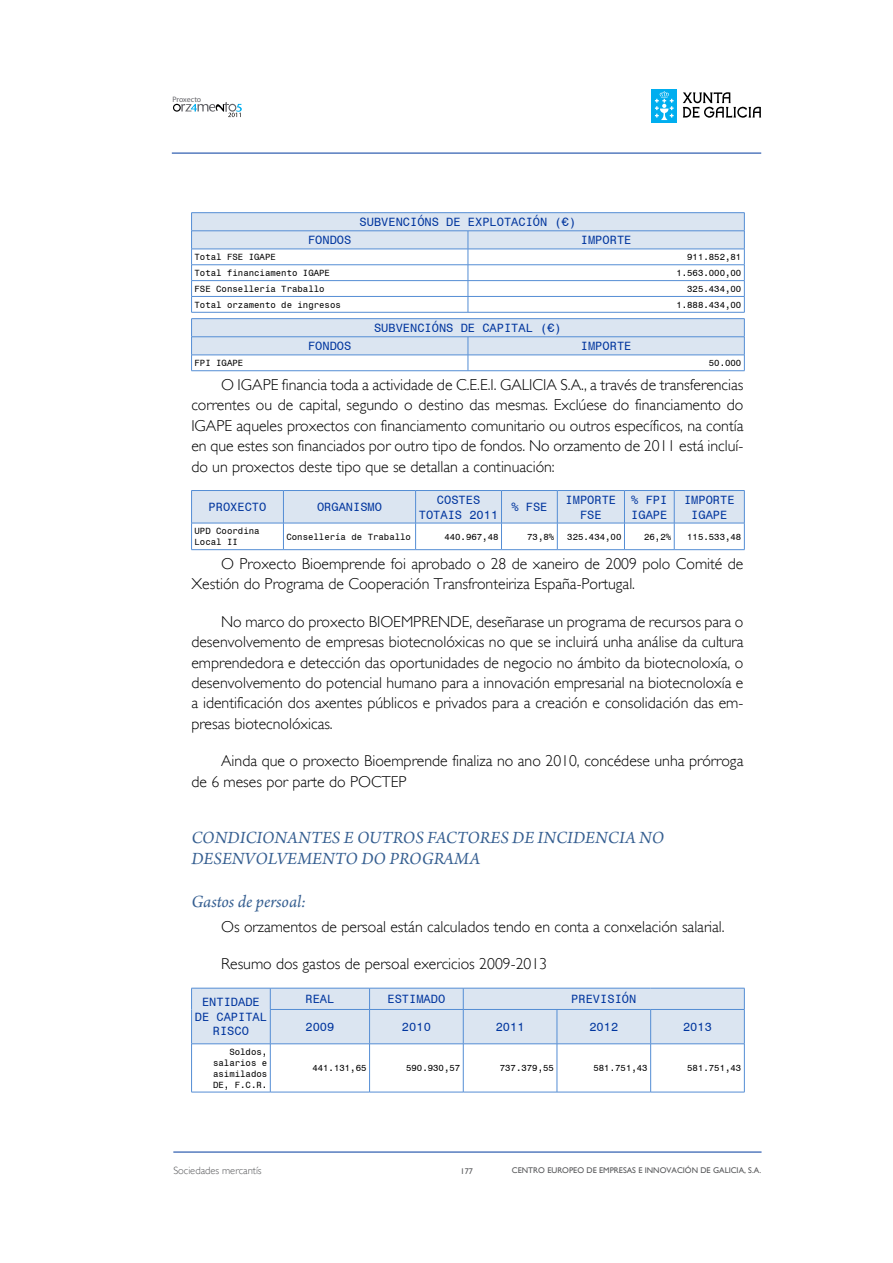
<style>
.page{position:relative;width:893px;height:1263px;background:#fff}
.page>*{position:absolute;margin:0;border:0;box-sizing:border-box;transform-origin:0 0}
.t1{font:italic 18px/21.6px "Arno Pro";color:#365f91}
.t2{font:300 15.75px/20.4px "Gill Sans";color:#000;text-align:justify}
.t3{font:12px/14.4px "Monospace 821 BT";color:#00359e;text-align:center}
.t4{font:300 10.5px "Gill Sans";color:#58595b}
.t5{font:9px/10.8px "Monospace 821 BT";color:#000}
.t6{font:8.25px "Gill Sans";color:#58595b}
.t7{font:7.95px "Myriad Pro";letter-spacing:-.01em;color:#636368}
</style>
<div class="page">
<div style="left:651px;top:89px;width:26px;height:34px;background:#00aeef"></div>
<svg style="left:655px;top:91px;width:19px;height:29px"></svg>
<svg style="left:683px;top:92px;width:78px;height:26px"></svg>
<svg style="left:173px;top:102px;width:69px;height:15px"></svg>
<hr style="left:172px;top:153px;width:589px;height:1px;background:#003a9e">
<hr style="left:173px;top:1152px;width:588px;height:1px;background:#003a9e">
<hr style="left:191px;top:212px;width:277px;height:1px;background:#548dd4">
<hr style="left:468px;top:212px;width:276px;height:1px;background:#548dd4">
<hr style="left:468px;top:312px;width:276px;height:1px;background:#548dd4">
<svg style="left:191px;top:213px;width:554px;height:99px"></svg>
<hr style="left:191px;top:312px;width:277px;height:1px;background:#548dd4">
<hr style="left:191px;top:318px;width:277px;height:1px;background:#548dd4">
<hr style="left:468px;top:318px;width:276px;height:1px;background:#548dd4">
<svg style="left:191px;top:319px;width:554px;height:52px"></svg>
<hr style="left:191px;top:370px;width:277px;height:1px;background:#548dd4">
<hr style="left:416px;top:549px;width:85px;height:1px;background:#548dd4">
<hr style="left:501px;top:549px;width:56px;height:1px;background:#548dd4">
<hr style="left:557px;top:549px;width:67px;height:1px;background:#548dd4">
<hr style="left:624px;top:549px;width:50px;height:1px;background:#548dd4">
<hr style="left:674px;top:549px;width:70px;height:1px;background:#548dd4">
<hr style="left:191px;top:549px;width:92px;height:1px;background:#548dd4">
<svg style="left:191px;top:490px;width:554px;height:59px"></svg>
<hr style="left:283px;top:549px;width:133px;height:1px;background:#548dd4">
<hr style="left:191px;top:1044px;width:1px;height:48px;background:#548dd4">
<hr style="left:270px;top:1044px;width:1px;height:48px;background:#548dd4">
<hr style="left:369px;top:1044px;width:1px;height:48px;background:#548dd4">
<hr style="left:463px;top:1044px;width:1px;height:48px;background:#548dd4">
<hr style="left:557px;top:1044px;width:1px;height:48px;background:#548dd4">
<hr style="left:650px;top:1044px;width:1px;height:48px;background:#548dd4">
<hr style="left:744px;top:1044px;width:1px;height:48px;background:#548dd4">
<hr style="left:191px;top:1092px;width:79px;height:1px;background:#548dd4">
<hr style="left:270px;top:1092px;width:100px;height:1px;background:#548dd4">
<hr style="left:370px;top:1092px;width:93px;height:1px;background:#548dd4">
<hr style="left:463px;top:1092px;width:94px;height:1px;background:#548dd4">
<hr style="left:557px;top:1092px;width:94px;height:1px;background:#548dd4">
<hr style="left:651px;top:1092px;width:93px;height:1px;background:#548dd4">
<div style="left:191px;top:988px;width:554px;height:56px;background:#dbe5f1"></div>
<hr style="left:191px;top:1009px;width:1px;height:35px;background:#548dd4">
<hr style="left:270px;top:1010px;width:1px;height:34px;background:#548dd4">
<hr style="left:191px;top:1043px;width:79px;height:1px;background:#548dd4">
<p class="t7" style="left:172px;top:95px;width:30px">Proxecto</p>
<p class="t3" style="left:360px;top:215px;width:218px">SUBVENCIÓNS DE EXPLOTACIÓN (€)</p>
<p class="t3" style="left:308px;top:233px;width:45px">FONDOS</p>
<p class="t3" style="left:581px;top:233px;width:52px">IMPORTE</p>
<p class="t5" style="left:195px;top:252px;width:83px">Total FSE IGAPE</p>
<p class="t5" style="left:687px;top:252px;width:56px">911.852,81</p>
<p class="t5" style="left:195px;top:267px;width:137px">Total financiamento IGAPE</p>
<p class="t5" style="left:676px;top:267px;width:67px">1.563.000,00</p>
<p class="t5" style="left:195px;top:283px;width:132px">FSE Consellería Traballo</p>
<p class="t5" style="left:687px;top:283px;width:56px">325.434,00</p>
<p class="t5" style="left:195px;top:299px;width:148px">Total orzamento de ingresos</p>
<p class="t5" style="left:676px;top:299px;width:67px">1.888.434,00</p>
<p class="t3" style="left:374px;top:321px;width:189px">SUBVENCIÓNS DE CAPITAL (€)</p>
<p class="t3" style="left:308px;top:339px;width:45px">FONDOS</p>
<p class="t3" style="left:581px;top:339px;width:52px">IMPORTE</p>
<p class="t5" style="left:195px;top:358px;width:50px">FPI IGAPE</p>
<p class="t5" style="left:709px;top:358px;width:34px">50.000</p>
<p class="t2" style="left:191px;top:374px;width:554px;text-indent:30px">O IGAPE financia toda a actividade de C.E.E.I. GALICIA S.A., a través de transferencias correntes ou de capital, segundo o destino das mesmas. Exclúese do financiamento do IGAPE aqueles proxectos con financiamento comunitario ou outros específicos, na contía en que estes son financiados por outro tipo de fondos. No orzamento de 2011 está incluí&shy;do un proxectos deste tipo que se detallan a continuación:</p>
<p class="t3" style="left:209px;top:500px;width:59px">PROXECTO</p>
<p class="t3" style="left:317px;top:500px;width:67px">ORGANISMO</p>
<p class="t3" style="left:419px;top:493px;width:81px">COSTES<br>TOTAIS 2011</p>
<p class="t3" style="left:511px;top:500px;width:38px">% FSE</p>
<p class="t3" style="left:566px;top:493px;width:52px">IMPORTE<br>FSE</p>
<p class="t3" style="left:631px;top:493px;width:38px;text-align:left">% FPI<br>IGAPE</p>
<p class="t3" style="left:684px;top:493px;width:52px">IMPORTE<br>IGAPE</p>
<p class="t5" style="left:195px;top:526px;width:67px">UPD Coordina<br>Local II</p>
<p class="t5" style="left:286px;top:531px;width:126px">Consellería de Traballo</p>
<p class="t5" style="left:444px;top:531px;width:56px">440.967,48</p>
<p class="t5" style="left:527px;top:531px;width:29px">73,8%</p>
<p class="t5" style="left:567px;top:531px;width:56px">325.434,00</p>
<p class="t5" style="left:644px;top:531px;width:29px">26,2%</p>
<p class="t5" style="left:687px;top:531px;width:56px">115.533,48</p>
<p class="t2" style="left:191px;top:553px;width:554px;text-indent:30px">O Proxecto Bioemprende foi aprobado o 28 de xaneiro de 2009 polo Comité de<br>Xestión do Programa de Cooperación Transfronteiriza España-Portugal.</p>
<p class="t2" style="left:191px;top:611px;width:554px;text-indent:30px">No marco do proxecto BIOEMPRENDE, deseñarase un programa de recursos para o desenvolvemento de empresas biotecnolóxicas no que se incluirá unha análise da cultura emprendedora e detección das oportunidades de negocio no ámbito da biotecnoloxía, o desenvolvemento do potencial humano para a innovación empresarial na biotecnoloxía e a identificación dos axentes públicos e privados para a creación e consolidación das em&shy;presas biotecnolóxicas.</p>
<p class="t2" style="left:191px;top:751px;width:553px;text-indent:30px">Ainda que o proxecto Bioemprende finaliza no ano 2010, concédese unha prórroga de 6 meses por parte do POCTEP</p>
<p class="t1" style="left:191px;top:827px;width:474px">CONDICIONANTES E OUTROS FACTORES DE INCIDENCIA NO<br>DESENVOLVEMENTO DO PROGRAMA</p>
<p class="t1" style="left:191px;top:892px;width:116px">Gastos de persoal:</p>
<p class="t2" style="left:221px;top:916px;width:505px">Os orzamentos de persoal están calculados tendo en conta a conxelación salarial.</p>
<p class="t2" style="left:221px;top:954px;width:328px">Resumo dos gastos de persoal exercicios 2009-2013</p>
<p class="t3" style="left:195px;top:994px;width:74px">ENTIDADE<br>DE CAPITAL<br>RISCO</p>
<p class="t3" style="left:305px;top:992px;width:30px">REAL</p>
<p class="t3" style="left:388px;top:992px;width:59px">ESTIMADO</p>
<p class="t3" style="left:571px;top:992px;width:67px">PREVISIÓN</p>
<p class="t3" style="left:305px;top:1020px;width:30px">2009</p>
<p class="t3" style="left:402px;top:1020px;width:30px">2010</p>
<p class="t3" style="left:496px;top:1020px;width:30px">2011</p>
<p class="t3" style="left:589px;top:1020px;width:30px">2012</p>
<p class="t3" style="left:683px;top:1020px;width:30px">2013</p>
<p class="t5" style="left:213px;top:1046px;width:56px;text-align:justify;text-indent:16px">Soldos, salarios e asimilados DE, F.C.R.</p>
<p class="t5" style="left:312px;top:1063px;width:56px">441.131,65</p>
<p class="t5" style="left:406px;top:1063px;width:56px">590.930,57</p>
<p class="t5" style="left:500px;top:1063px;width:56px">737.379,55</p>
<p class="t5" style="left:593px;top:1063px;width:56px">581.751,43</p>
<p class="t5" style="left:687px;top:1063px;width:56px">581.751,43</p>
<p class="t4" style="left:173px;top:1164px;width:90px">Sociedades mercantís</p>
<p class="t6" style="left:461px;top:1166px;width:14px">177</p>
<p class="t6" style="left:512px;top:1165px;width:251px">CENTRO EUROPEO DE EMPRESAS E INNOVACIÓN DE GALICIA, S.A.</p>
</div>
